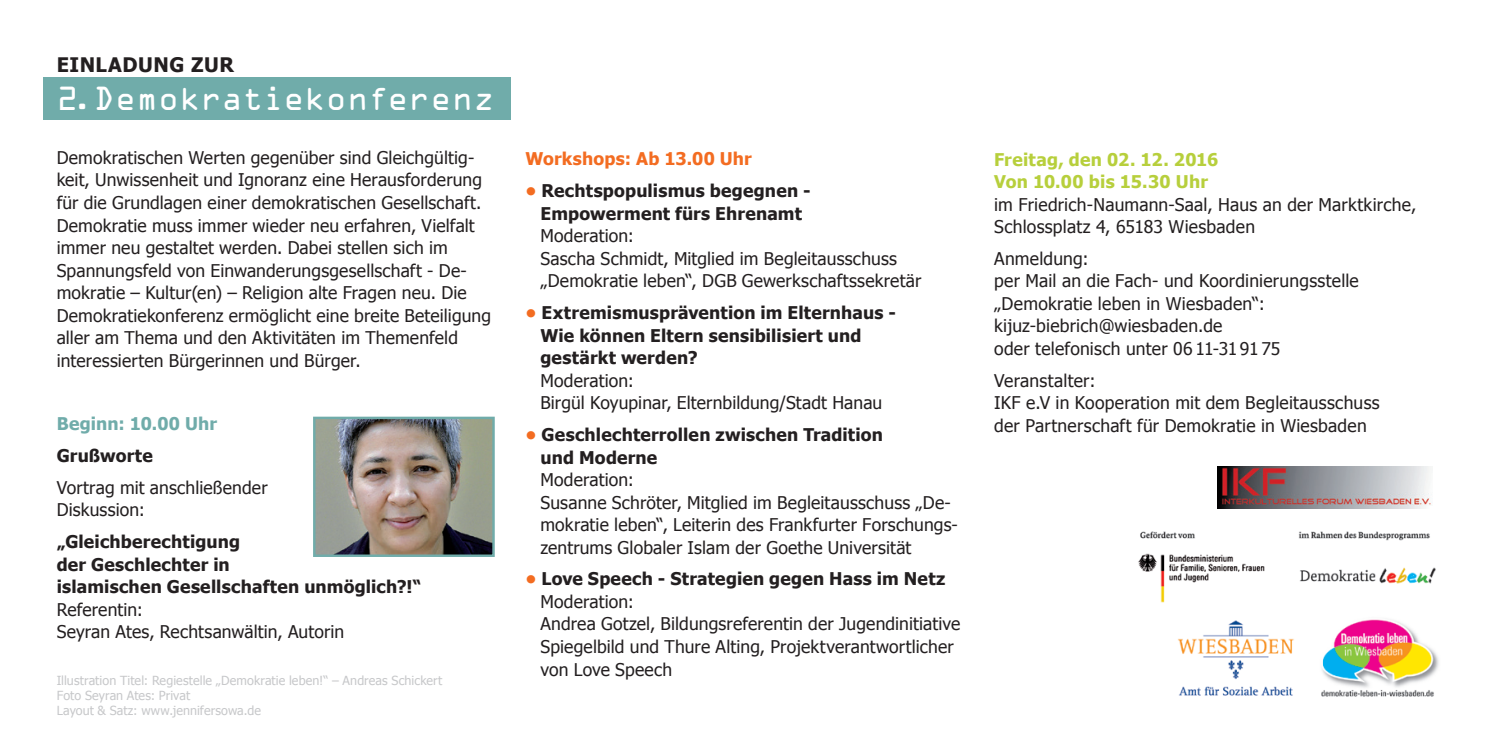
<style>
.page{position:relative;width:1489px;height:745px;background:#fff}
.page>*{position:absolute;margin:0;border:0;box-sizing:border-box;transform-origin:0 0}
.t1{font:30px "OCRA Std";letter-spacing:-.005em;color:#fff}
.t2{font:700 20px "Tahoma";letter-spacing:.03em;color:#231f20}
.t3{font:17.5px/22.5px "Tahoma";letter-spacing:.01em;color:#231f20}
.t4{font:700 17.5px/22.5px "Tahoma";letter-spacing:.01em;color:#231f20}
.t5{font:700 17.5px/22.5px "Tahoma";letter-spacing:.015em;color:#b7cf3c}
.t6{font:700 17.5px "Tahoma";letter-spacing:.01em;color:#f36c21}
.t7{font:700 17.5px "Tahoma";letter-spacing:.005em;color:#70acaa}
.t8{font:12.5px/15px "Tahoma";letter-spacing:.005em;color:#c7c8ca}
.s1{color:#f36c21}
.s2{font-weight:700;color:#f36c21}
.s3{font-weight:700}
</style>
<div class="page">
<div style="left:43px;top:77px;width:468px;height:43px;background:#70acaa"></div>
<img style="left:1138px;top:531px;width:298px;height:72px">
<img style="left:1217px;top:466px;width:214px;height:42px">
<img style="left:1178px;top:619px;width:261px;height:78px">
<img style="left:316px;top:419px;width:175px;height:134px">
<div style="left:313px;top:416px;width:181px;height:140px;border:2px solid #70acaa"></div>
<p class="t2" style="left:57px;top:51px;width:179px">EINLADUNG ZUR</p>
<h1 class="t1" style="left:57px;top:85px;width:439px">2.Demokratiekonferenz</h1>
<p class="t3" style="left:57px;top:145px;width:436px">Demokratischen Werten gegenüber sind Gleichgültig&shy;keit, Unwissenheit und Ignoranz eine Herausforderung für die Grundlagen einer demokratischen Gesellschaft.<br>Demokratie muss immer wieder neu erfahren, Vielfalt immer neu gestaltet werden. Dabei stellen sich im Spannungsfeld von Einwanderungsgesellschaft - De&shy;mokratie – Kultur(en) – Religion alte Fragen neu. Die Demokratiekonferenz ermöglicht eine breite Beteiligung aller am Thema und den Aktivitäten im Themenfeld interessierten Bürgerinnen und Bürger.</p>
<p class="t7" style="left:57px;top:411px;width:162px">Beginn: 10.00 Uhr</p>
<p class="t4" style="left:57px;top:443px;width:98px">Grußworte</p>
<p class="t3" style="left:57px;top:475px;width:212px">Vortrag mit anschließender<br>Diskussion:</p>
<p class="t4" style="left:57px;top:529px;width:366px">„Gleichberechtigung<br>der Geschlechter in<br>islamischen Gesellschaften unmöglich?!“</p>
<p class="t3" style="left:57px;top:596px;width:289px">Referentin:<br>Seyran Ates, Rechtsanwältin, Autorin</p>
<p class="t8" style="left:57px;top:672px;width:387px">Illustration Titel: Regiestelle „Demokratie leben!“ – Andreas Schickert<br>Foto Seyran Ates: Privat<br>Layout &amp; Satz: www.jennifersowa.de</p>
<p class="t6" style="left:525px;top:147px;width:228px">Workshops: Ab 13.00 Uhr</p>
<p class="t4" style="left:525px;top:178px;width:287px;text-align:center"><span class="s1">•</span> Rechtspopulismus begegnen -<br>Empowerment fürs Ehrenamt</p>
<p class="t3" style="left:540px;top:224px;width:382px">Moderation:<br>Sascha Schmidt, Mitglied im Begleitausschuss „Demokratie leben“, DGB Gewerkschaftssekretär</p>
<p class="t4" style="left:540px;top:300px;width:357px;text-indent:-15px"><span class="s1">•</span> Extremismusprävention im Elternhaus -<br>Wie können Eltern sensibilisiert und gestärkt werden?</p>
<p class="t3" style="left:540px;top:368px;width:343px">Moderation:<br>Birgül Koyupinar, Elternbildung/Stadt Hanau</p>
<p class="t4" style="left:540px;top:422px;width:344px;text-indent:-15px"><span class="s1">•</span> Geschlechterrollen zwischen Tradition und Moderne</p>
<p class="t3" style="left:540px;top:467px;width:419px">Moderation:<br>Susanne Schröter, Mitglied im Begleitausschuss „De&shy;mokratie leben“, Leiterin des Frankfurter Forschungs&shy;zentrums Globaler Islam der Goethe Universität</p>
<p class="t3" style="left:540px;top:566px;width:421px;text-indent:-15px"><span class="s2">•</span> <span class="s3">Love Speech - Strategien gegen Hass im Netz </span>Moderation:<br>Andrea Gotzel, Bildungsreferentin der Jugendinitiative Spiegelbild und Thure Alting, Projektverantwortlicher von Love Speech</p>
<p class="t5" style="left:994px;top:147px;width:226px">Freitag, den 02. 12. 2016<br>Von 10.00 bis 15.30 Uhr</p>
<p class="t3" style="left:994px;top:192px;width:423px">im Friedrich-Naumann-Saal, Haus an der Marktkirche,<br>Schlossplatz 4, 65183 Wiesbaden</p>
<p class="t3" style="left:994px;top:246px;width:366px">Anmeldung:<br>per Mail an die Fach- und Koordinierungsstelle „Demokratie leben in Wiesbaden“: kijuz-biebrich@wiesbaden.de<br>oder telefonisch unter 06 11-31 91 75</p>
<p class="t3" style="left:994px;top:368px;width:387px">Veranstalter:<br>IKF e.V in Kooperation mit dem Begleitausschuss der Partnerschaft für Demokratie in Wiesbaden</p>
</div>
